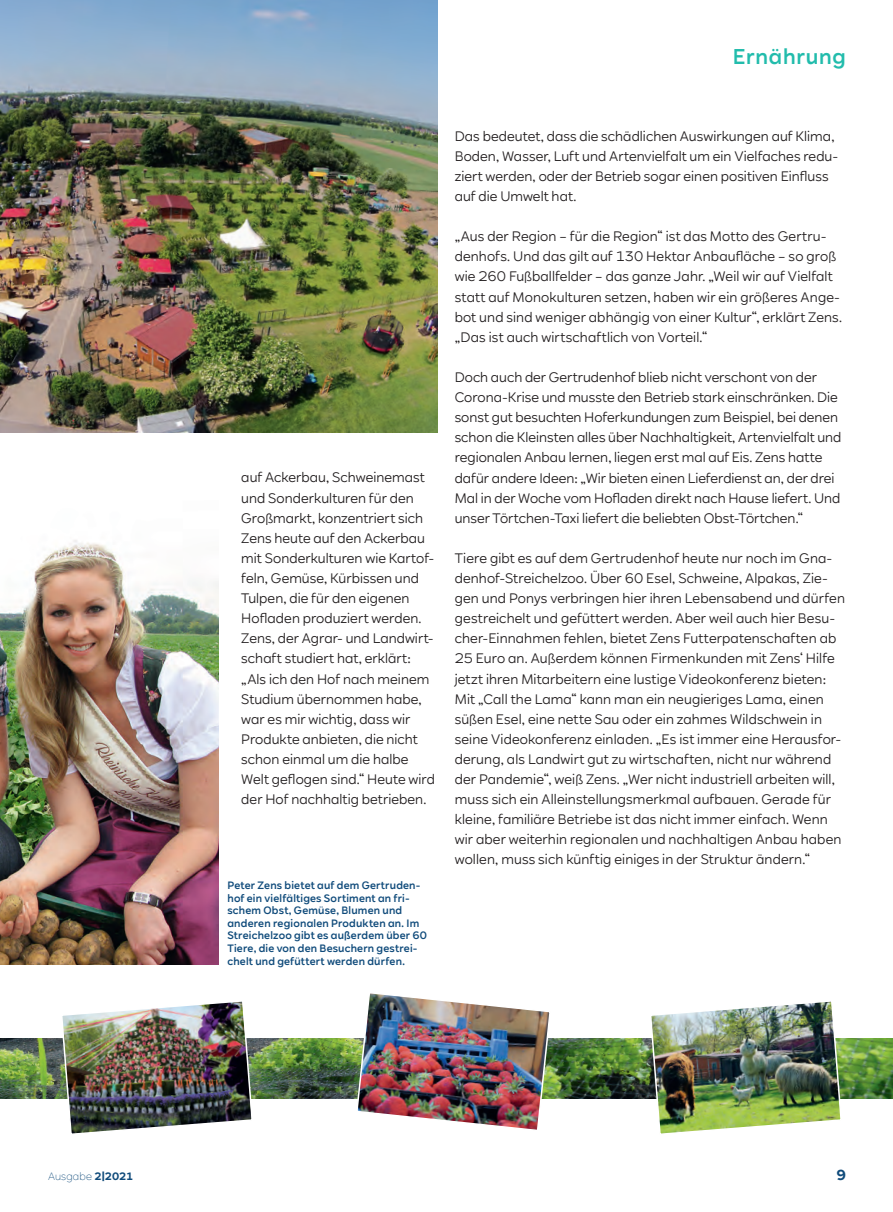
<style>
.page{position:relative;width:893px;height:1212px;background:#fff}
.page>*{position:absolute;margin:0;border:0;box-sizing:border-box;transform-origin:0 0}
.t1{font:500 21px "RWE Sans";letter-spacing:.035em;color:#22bcac}
.t2{font:700 14.25px "RWE Sans";color:#104b7b}
.t3{font:13.5px/20.1px "RWE Sans";letter-spacing:.005em;color:#231f20}
.t4{font:500 10.5px/12.6px "RWE Sans";letter-spacing:.02em;color:#104b7b}
.t5{font:300 10.5px "RWE Sans";letter-spacing:.015em;color:#104b7b}
.s1{font-weight:700}
</style>
<div class="page">
<img style="left:0;top:0;width:438px;height:432px">
<img style="left:0;top:1038px;width:893px;height:60px">
<img style="left:60px;top:1001px;width:194px;height:133px">
<img style="left:649px;top:1001px;width:194px;height:133px">
<img style="left:355px;top:993px;width:197px;height:137px">
<img style="left:0;top:540px;width:219px;height:425px">
<h1 class="t1" style="left:733px;top:43px;width:115px">Ernährung</h1>
<p class="t3" style="left:241px;top:468px;width:195px">auf Ackerbau, Schweinemast und Sonderkulturen für den<br>Großmarkt, konzentriert sich<br>Zens heute auf den Ackerbau mit Sonderkulturen wie Kartof&shy;feln, Gemüse, Kürbissen und<br>Tulpen, die für den eigenen<br>Hofladen produziert werden.<br>Zens, der Agrar- und Landwirt&shy;schaft studiert hat, erklärt: „Als ich den Hof nach meinem<br>Studium übernommen habe, war es mir wichtig, dass wir<br>Produkte anbieten, die nicht schon einmal um die halbe<br>Welt geflogen sind.“ Heute wird der Hof nachhaltig betrieben.</p>
<p class="t4" style="left:227px;top:879px;width:201px">Peter Zens bietet auf dem Gertruden&shy;hof ein vielfältiges Sortiment an fri&shy;schem Obst, Gemüse, Blumen und anderen regionalen Produkten an. Im Streichelzoo gibt es außerdem über 60<br>Tiere, die von den Besuchern gestrei&shy;chelt und gefüttert werden dürfen.</p>
<p class="t3" style="left:455px;top:126px;width:385px">Das bedeutet, dass die schädlichen Auswirkungen auf Klima, Boden, Wasser, Luft und Artenvielfalt um ein Vielfaches redu&shy;ziert werden, oder der Betrieb sogar einen positiven Einfluss auf die Umwelt hat.</p>
<p class="t3" style="left:455px;top:227px;width:389px">„Aus der Region – für die Region“ ist das Motto des Gertru&shy;denhofs. Und das gilt auf 130 Hektar Anbaufläche – so groß wie 260 Fußballfelder – das ganze Jahr. „Weil wir auf Vielfalt statt auf Monokulturen setzen, haben wir ein größeres Ange&shy;bot und sind weniger abhängig von einer Kultur“, erklärt Zens. „Das ist auch wirtschaftlich von Vorteil.“</p>
<p class="t3" style="left:455px;top:367px;width:388px">Doch auch der Gertrudenhof blieb nicht verschont von der Corona-Krise und musste den Betrieb stark einschränken. Die sonst gut besuchten Hoferkundungen zum Beispiel, bei denen schon die Kleinsten alles über Nachhaltigkeit, Artenvielfalt und regionalen Anbau lernen, liegen erst mal auf Eis. Zens hatte dafür andere Ideen: „Wir bieten einen Lieferdienst an, der drei Mal in der Woche vom Hofladen direkt nach Hause liefert. Und unser Törtchen-Taxi liefert die beliebten Obst-Törtchen.“</p>
<p class="t3" style="left:455px;top:548px;width:392px">Tiere gibt es auf dem Gertrudenhof heute nur noch im Gna&shy;denhof-Streichelzoo. Über 60 Esel, Schweine, Alpakas, Zie&shy;gen und Ponys verbringen hier ihren Lebensabend und dürfen gestreichelt und gefüttert werden. Aber weil auch hier Besu&shy;cher-Einnahmen fehlen, bietet Zens Futterpatenschaften ab 25 Euro an. Außerdem können Firmenkunden mit Zens‘ Hilfe jetzt ihren Mitarbeitern eine lustige Videokonferenz bieten:<br>Mit „Call the Lama“ kann man ein neugieriges Lama, einen süßen Esel, eine nette Sau oder ein zahmes Wildschwein in seine Videokonferenz einladen. „Es ist immer eine Herausfor&shy;derung, als Landwirt gut zu wirtschaften, nicht nur während der Pandemie“, weiß Zens. „Wer nicht industriell arbeiten will, muss sich ein Alleinstellungsmerkmal aufbauen. Gerade für kleine, familiäre Betriebe ist das nicht immer einfach. Wenn wir aber weiterhin regionalen und nachhaltigen Anbau haben wollen, muss sich künftig einiges in der Struktur ändern.“</p>
<p class="t5" style="left:48px;top:1170px;width:87px">Ausgabe <span class="s1">2|2021</span></p>
<p class="t2" style="left:836px;top:1166px;width:11px">9</p>
</div>
